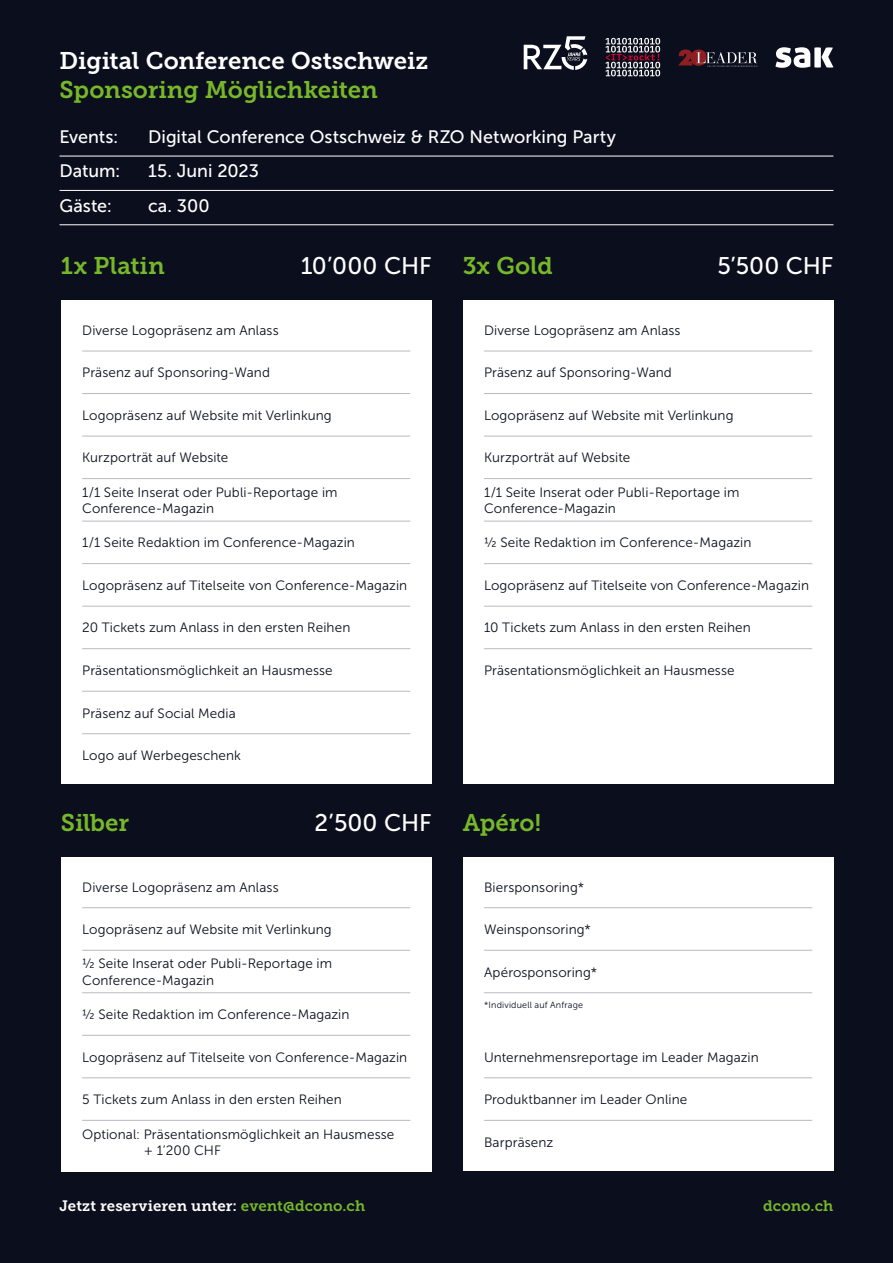
<style>
.page{position:relative;width:893px;height:1263px;background:#0b0e1d}
.page>*{position:absolute;margin:0;border:0;box-sizing:border-box;transform-origin:0 0}
.t1{font:24px/28.8px "Museo Slab 700";letter-spacing:-.005em;color:#fff}
.t2{font:24px "Museo Slab 700";letter-spacing:-.005em;color:#76b82a}
.t3{font:24px "Museo Sans 500";letter-spacing:-.005em;color:#fff}
.t4{font:18px "Museo Sans 500";color:#fff}
.t5{font:15px "Museo Slab 700";letter-spacing:.005em;color:#fff}
.t6{font:15px "Museo Slab 700";color:#76b82a}
.t7{font:13.5px/16.2px "Museo Sans 300";letter-spacing:.005em;color:#0b0e1d}
.t8{font:9px "Museo Sans 300";letter-spacing:.025em;color:#0b0e1d}
.s1{color:#76b82a}
</style>
<div class="page">
<div style="left:61px;top:300px;width:371px;height:485px;background:#fff"></div>
<hr style="left:82px;top:351px;width:328px;height:1px;background:#bbb8c1">
<hr style="left:82px;top:393px;width:328px;height:1px;background:#bbb8c1">
<hr style="left:82px;top:436px;width:328px;height:1px;background:#bbb8c1">
<hr style="left:82px;top:478px;width:328px;height:1px;background:#bbb8c1">
<hr style="left:82px;top:521px;width:328px;height:1px;background:#bbb8c1">
<hr style="left:82px;top:563px;width:328px;height:1px;background:#bbb8c1">
<hr style="left:82px;top:606px;width:328px;height:1px;background:#bbb8c1">
<hr style="left:82px;top:648px;width:328px;height:1px;background:#bbb8c1">
<hr style="left:82px;top:691px;width:328px;height:1px;background:#bbb8c1">
<hr style="left:82px;top:733px;width:328px;height:1px;background:#bbb8c1">
<div style="left:61px;top:856px;width:371px;height:315px;background:#fff"></div>
<hr style="left:82px;top:907px;width:328px;height:1px;background:#bbb8c1">
<hr style="left:82px;top:950px;width:328px;height:1px;background:#bbb8c1">
<hr style="left:82px;top:992px;width:328px;height:1px;background:#bbb8c1">
<hr style="left:82px;top:1035px;width:328px;height:1px;background:#bbb8c1">
<hr style="left:82px;top:1077px;width:328px;height:1px;background:#bbb8c1">
<hr style="left:82px;top:1120px;width:328px;height:1px;background:#bbb8c1">
<div style="left:61px;top:784px;width:371px;height:72px;background:#0b0e1d"></div>
<div style="left:463px;top:300px;width:370px;height:485px;background:#fff"></div>
<hr style="left:484px;top:351px;width:328px;height:1px;background:#bbb8c1">
<hr style="left:484px;top:393px;width:328px;height:1px;background:#bbb8c1">
<hr style="left:484px;top:436px;width:328px;height:1px;background:#bbb8c1">
<hr style="left:484px;top:478px;width:328px;height:1px;background:#bbb8c1">
<hr style="left:484px;top:521px;width:328px;height:1px;background:#bbb8c1">
<hr style="left:484px;top:563px;width:328px;height:1px;background:#bbb8c1">
<hr style="left:484px;top:606px;width:328px;height:1px;background:#bbb8c1">
<hr style="left:484px;top:648px;width:328px;height:1px;background:#bbb8c1">
<div style="left:463px;top:856px;width:370px;height:315px;background:#fff"></div>
<hr style="left:484px;top:907px;width:328px;height:1px;background:#bbb8c1">
<hr style="left:484px;top:950px;width:328px;height:1px;background:#bbb8c1">
<hr style="left:484px;top:992px;width:328px;height:1px;background:#bbb8c1">
<hr style="left:484px;top:1077px;width:328px;height:1px;background:#bbb8c1">
<hr style="left:484px;top:1120px;width:328px;height:1px;background:#bbb8c1">
<div style="left:463px;top:784px;width:370px;height:72px;background:#0b0e1d"></div>
<svg style="left:678px;top:49px;width:79px;height:18px"></svg>
<svg style="left:776px;top:47px;width:57px;height:21px"></svg>
<svg style="left:605px;top:38px;width:55px;height:38px"></svg>
<svg style="left:524px;top:36px;width:63px;height:34px"></svg>
<hr style="left:60px;top:156px;width:773px;height:1px;background:#fff">
<hr style="left:60px;top:190px;width:773px;height:1px;background:#fff">
<hr style="left:60px;top:225px;width:773px;height:1px;background:#fff">
<p class="t1" style="left:60px;top:47px;width:370px">Digital Conference Ostschweiz<br><span class="s1">Sponsoring Möglichkeiten</span></p>
<p class="t4" style="left:60px;top:127px;width:60px">Events:</p>
<p class="t4" style="left:148px;top:127px;width:469px">Digital Conference Ostschweiz &amp; RZO Networking Party</p>
<p class="t4" style="left:60px;top:161px;width:63px">Datum:</p>
<p class="t4" style="left:148px;top:161px;width:112px">15. Juni 2023</p>
<p class="t4" style="left:60px;top:196px;width:54px">Gäste:</p>
<p class="t4" style="left:148px;top:196px;width:63px">ca. 300</p>
<p class="t2" style="left:61px;top:252px;width:105px">1x Platin</p>
<p class="t3" style="left:301px;top:253px;width:132px">10’000 CHF</p>
<p class="t7" style="left:82px;top:322px;width:198px">Diverse Logopräsenz am Anlass</p>
<p class="t7" style="left:82px;top:365px;width:189px">Präsenz auf Sponsoring-Wand</p>
<p class="t7" style="left:82px;top:407px;width:251px">Logopräsenz auf Website mit Verlinkung</p>
<p class="t7" style="left:82px;top:450px;width:148px">Kurzporträt auf Website</p>
<p class="t7" style="left:82px;top:484px;width:257px">1/1 Seite Inserat oder Publi-Reportage im<br>Conference-Magazin</p>
<p class="t7" style="left:82px;top:535px;width:274px">1/1 Seite Redaktion im Conference-Magazin</p>
<p class="t7" style="left:82px;top:577px;width:327px">Logopräsenz auf Titelseite von Conference-Magazin</p>
<p class="t7" style="left:82px;top:620px;width:270px">20 Tickets zum Anlass in den ersten Reihen</p>
<p class="t7" style="left:82px;top:662px;width:252px">Präsentationsmöglichkeit an Hausmesse</p>
<p class="t7" style="left:82px;top:705px;width:155px">Präsenz auf Social Media</p>
<p class="t7" style="left:82px;top:747px;width:160px">Logo auf Werbegeschenk</p>
<p class="t2" style="left:61px;top:809px;width:70px">Silber</p>
<p class="t3" style="left:314px;top:809px;width:119px">2’500 CHF</p>
<p class="t7" style="left:82px;top:879px;width:198px">Diverse Logopräsenz am Anlass</p>
<p class="t7" style="left:82px;top:921px;width:251px">Logopräsenz auf Website mit Verlinkung</p>
<p class="t7" style="left:82px;top:956px;width:251px">½ Seite Inserat oder Publi-Reportage im<br>Conference-Magazin</p>
<p class="t7" style="left:82px;top:1006px;width:269px">½ Seite Redaktion im Conference-Magazin</p>
<p class="t7" style="left:82px;top:1049px;width:327px">Logopräsenz auf Titelseite von Conference-Magazin</p>
<p class="t7" style="left:82px;top:1091px;width:261px">5 Tickets zum Anlass in den ersten Reihen</p>
<p class="t7" style="left:144px;top:1126px;width:252px;text-indent:-62px">Optional: Präsentationsmöglichkeit an Hausmesse + 1’200 CHF</p>
<p class="t2" style="left:463px;top:252px;width:91px">3x Gold</p>
<p class="t3" style="left:717px;top:253px;width:118px">5’500 CHF</p>
<p class="t7" style="left:484px;top:322px;width:198px">Diverse Logopräsenz am Anlass</p>
<p class="t7" style="left:484px;top:365px;width:189px">Präsenz auf Sponsoring-Wand</p>
<p class="t7" style="left:484px;top:407px;width:251px">Logopräsenz auf Website mit Verlinkung</p>
<p class="t7" style="left:484px;top:450px;width:148px">Kurzporträt auf Website</p>
<p class="t7" style="left:484px;top:484px;width:257px">1/1 Seite Inserat oder Publi-Reportage im<br>Conference-Magazin</p>
<p class="t7" style="left:484px;top:535px;width:269px">½ Seite Redaktion im Conference-Magazin</p>
<p class="t7" style="left:484px;top:577px;width:327px">Logopräsenz auf Titelseite von Conference-Magazin</p>
<p class="t7" style="left:484px;top:620px;width:268px">10 Tickets zum Anlass in den ersten Reihen</p>
<p class="t7" style="left:484px;top:662px;width:252px">Präsentationsmöglichkeit an Hausmesse</p>
<p class="t2" style="left:463px;top:809px;width:80px">Apéro!</p>
<p class="t7" style="left:484px;top:879px;width:102px">Biersponsoring*</p>
<p class="t7" style="left:484px;top:921px;width:108px">Weinsponsoring*</p>
<p class="t7" style="left:484px;top:964px;width:115px">Apérosponsoring*</p>
<p class="t8" style="left:484px;top:1000px;width:101px">*Individuell auf Anfrage</p>
<p class="t7" style="left:484px;top:1049px;width:276px">Unternehmensreportage im Leader Magazin</p>
<p class="t7" style="left:484px;top:1091px;width:205px">Produktbanner im Leader Online</p>
<p class="t7" style="left:484px;top:1134px;width:71px">Barpräsenz</p>
<p class="t5" style="left:60px;top:1197px;width:307px">Jetzt reservieren unter: <span class="s1">event@dcono.ch</span></p>
<p class="t6" style="left:763px;top:1197px;width:72px">dcono.ch</p>
</div>
